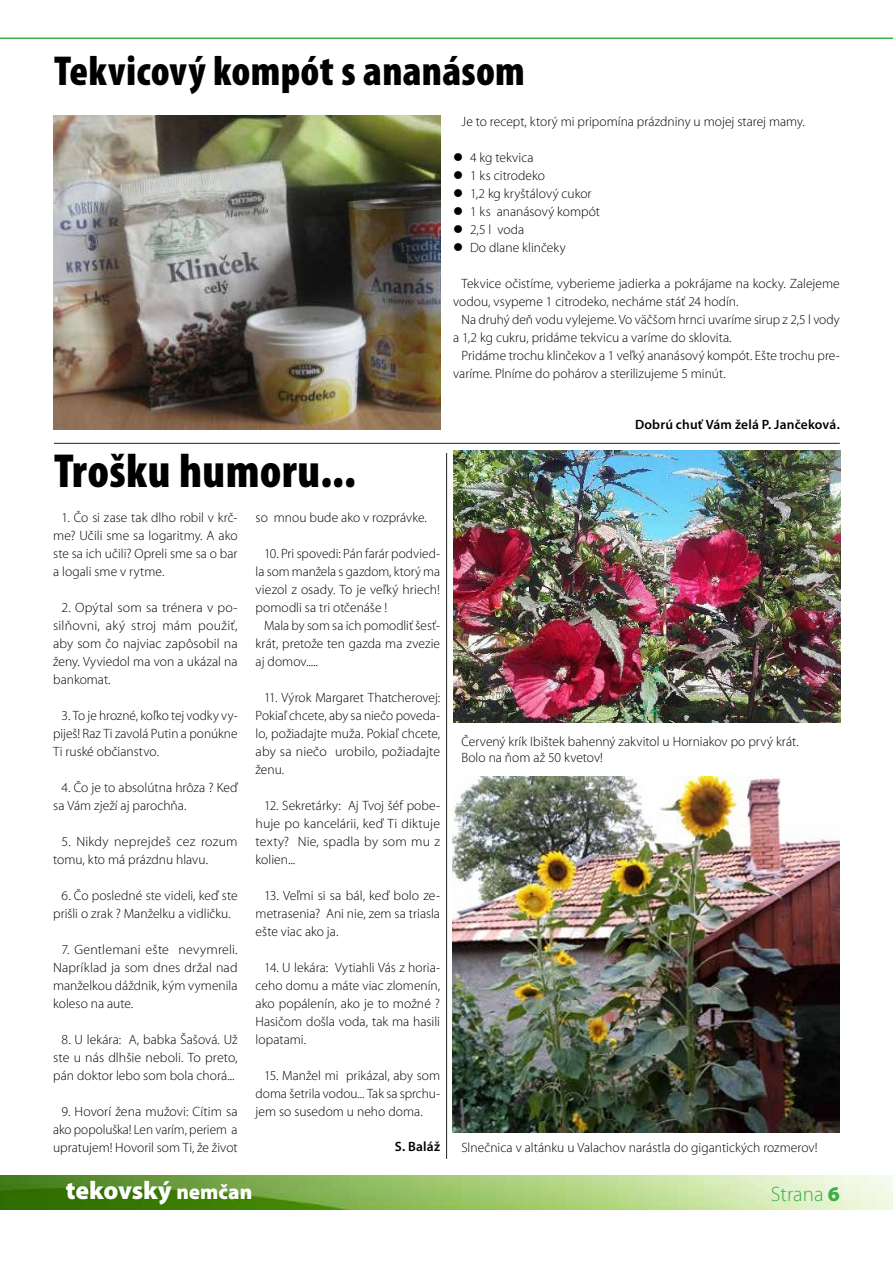
<style>
.page{position:relative;width:893px;height:1263px;background:#fff}
.page>*{position:absolute;margin:0;border:0;box-sizing:border-box;transform-origin:0 0}
.t1{font:900 condensed 48px "Mini Pro";letter-spacing:.005em;color:#000}
.t2{font:900 condensed 42px "Mini Pro";letter-spacing:.005em;color:#000}
.t3{font:900 25.5px "Mini Pro";letter-spacing:-.005em;color:#fff}
.t4{font:300 21px "Mini Pro";color:#41ad49}
.t5{font:300 13.5px/18px "Mini Pro";color:#000;text-align:justify}
.t6{font:600 13.5px "Mini Pro";letter-spacing:.015em;color:#000}
.s1{font-size:21px}
.s2{font-weight:900}
</style>
<div class="page">
<img style="left:0;top:1176px;width:893px;height:34px">
<hr style="left:0;top:38px;width:893px;height:1px;background:#41ad49">
<img style="left:53px;top:115px;width:387px;height:314px">
<img style="left:453px;top:451px;width:387px;height:272px">
<img style="left:453px;top:777px;width:387px;height:355px">
<hr style="left:54px;top:443px;width:786px;height:1px;background:#222">
<hr style="left:446px;top:453px;width:1px;height:706px;background:#222">
<h2 class="t2" style="left:54px;top:47px;width:472px">Tekvicový kompót s ananásom</h2>
<h1 class="t1" style="left:54px;top:444px;width:303px">Trošku humoru...</h1>
<p class="t5" style="left:53px;top:509px;width:186px;text-indent:9px">1. Čo si zase tak dlho robil v krč&shy;me? Učili sme sa logaritmy. A ako ste sa ich učili? Opreli sme sa o bar a logali sme v rytme.</p>
<p class="t5" style="left:53px;top:599px;width:186px;text-indent:9px">2. Opýtal som sa trénera v po&shy;silňovni, aký stroj mám použiť, aby som čo najviac zapôsobil na ženy. Vyviedol ma von a ukázal na bankomat.</p>
<p class="t5" style="left:53px;top:707px;width:186px;text-indent:9px">3. To je hrozné, koľko tej vodky vy&shy;piješ! Raz Ti zavolá Putin a ponúkne Ti ruské občianstvo.</p>
<p class="t5" style="left:53px;top:779px;width:186px;text-indent:9px">4. Čo je to absolútna hrôza ? Keď sa Vám zježí aj parochňa.</p>
<p class="t5" style="left:53px;top:833px;width:186px;text-indent:9px">5. Nikdy neprejdeš cez rozum tomu, kto má prázdnu hlavu.</p>
<p class="t5" style="left:53px;top:887px;width:186px;text-indent:9px">6. Čo posledné ste videli, keď ste prišli o zrak ? Manželku a vidličku.</p>
<p class="t5" style="left:53px;top:941px;width:186px;text-indent:9px">7. Gentlemani ešte nevymreli.<br>Napríklad ja som dnes držal nad manželkou dáždnik, kým vymenila koleso na aute.</p>
<p class="t5" style="left:53px;top:1031px;width:186px;text-indent:9px">8. U lekára: A, babka Šašová. Už ste u nás dlhšie neboli. To preto, pán doktor lebo som bola chorá...</p>
<p class="t5" style="left:53px;top:1103px;width:186px;text-indent:9px">9. Hovorí žena mužovi: Cítim sa ako popoluška! Len varím, periem a upratujem! Hovoril som Ti, že život</p>
<p class="t5" style="left:256px;top:509px;width:173px">so mnou bude ako v rozprávke.</p>
<p class="t5" style="left:256px;top:545px;width:186px;text-indent:9px">10. Pri spovedi: Pán farár podvied&shy;la som manžela s gazdom, ktorý ma viezol z osady. To je veľký hriech! pomodli sa tri otčenáše !</p>
<p class="t5" style="left:256px;top:617px;width:186px;text-indent:9px">Mala by som sa ich pomodliť šesť&shy;krát, pretože ten gazda ma zvezie aj domov.....</p>
<p class="t5" style="left:256px;top:689px;width:186px;text-indent:9px">11. Výrok Margaret Thatcherovej:<br>Pokiaľ chcete, aby sa niečo poveda&shy;lo, požiadajte muža. Pokiaľ chcete, aby sa niečo urobilo, požiadajte ženu.</p>
<p class="t5" style="left:256px;top:797px;width:186px;text-indent:9px">12. Sekretárky: Aj Tvoj šéf pobe&shy;huje po kancelárii, keď Ti diktuje texty? Nie, spadla by som mu z kolien...</p>
<p class="t5" style="left:256px;top:887px;width:186px;text-indent:9px">13. Veľmi si sa bál, keď bolo ze&shy;metrasenia? Ani nie, zem sa triasla ešte viac ako ja.</p>
<p class="t5" style="left:256px;top:959px;width:186px;text-indent:9px">14. U lekára: Vytiahli Vás z horia&shy;ceho domu a máte viac zlomenín, ako popálenín, ako je to možné ?<br>Hasičom došla voda, tak ma hasili lopatami.</p>
<p class="t5" style="left:256px;top:1067px;width:186px;text-indent:9px">15. Manžel mi prikázal, aby som doma šetrila vodou... Tak sa sprchu&shy;jem so susedom u neho doma.</p>
<p class="t6" style="left:395px;top:1139px;width:47px">S. Baláž</p>
<p class="t5" style="left:462px;top:113px;width:345px">Je to recept, ktorý mi pripomína prázdniny u mojej starej mamy.</p>
<p class="t5" style="left:470px;top:149px;width:132px;text-align:left">4 kg tekvica<br>1 ks citrodeko<br>1,2 kg kryštálový cukor<br>1 ks ananásový kompót<br>2,5 l voda<br>Do dlane klinčeky</p>
<p class="t5" style="left:453px;top:275px;width:388px;text-indent:9px">Tekvice očistíme, vyberieme jadierka a pokrájame na kocky. Zalejeme vodou, vsypeme 1 citrodeko, necháme stáť 24 hodín.</p>
<p class="t5" style="left:453px;top:311px;width:388px;text-indent:9px">Na druhý deň vodu vylejeme. Vo väčšom hrnci uvaríme sirup z 2,5 l vody a 1,2 kg cukru, pridáme tekvicu a varíme do sklovita.</p>
<p class="t5" style="left:453px;top:347px;width:388px;text-indent:9px">Pridáme trochu klinčekov a 1 veľký ananásový kompót. Ešte trochu pre&shy;varíme. Plníme do pohárov a sterilizujeme 5 minút.</p>
<p class="t6" style="left:635px;top:417px;width:206px">Dobrú chuť Vám želá P. Jančeková.</p>
<p class="t5" style="left:461px;top:733px;width:339px;line-height:16.5px">Červený krík Ibištek bahenný zakvitol u Horniakov po prvý krát.<br>Bolo na ňom až 50 kvetov!</p>
<p class="t5" style="left:461px;top:1139px;width:358px">Slnečnica v altánku u Valachov narástla do gigantických rozmerov!</p>
<h3 class="t3" style="left:66px;top:1176px;width:188px">tekovský <span class="s1">nemčan</span></h3>
<h3 class="t4" style="left:771px;top:1182px;width:70px">Strana <span class="s2">6</span></h3>
</div>
